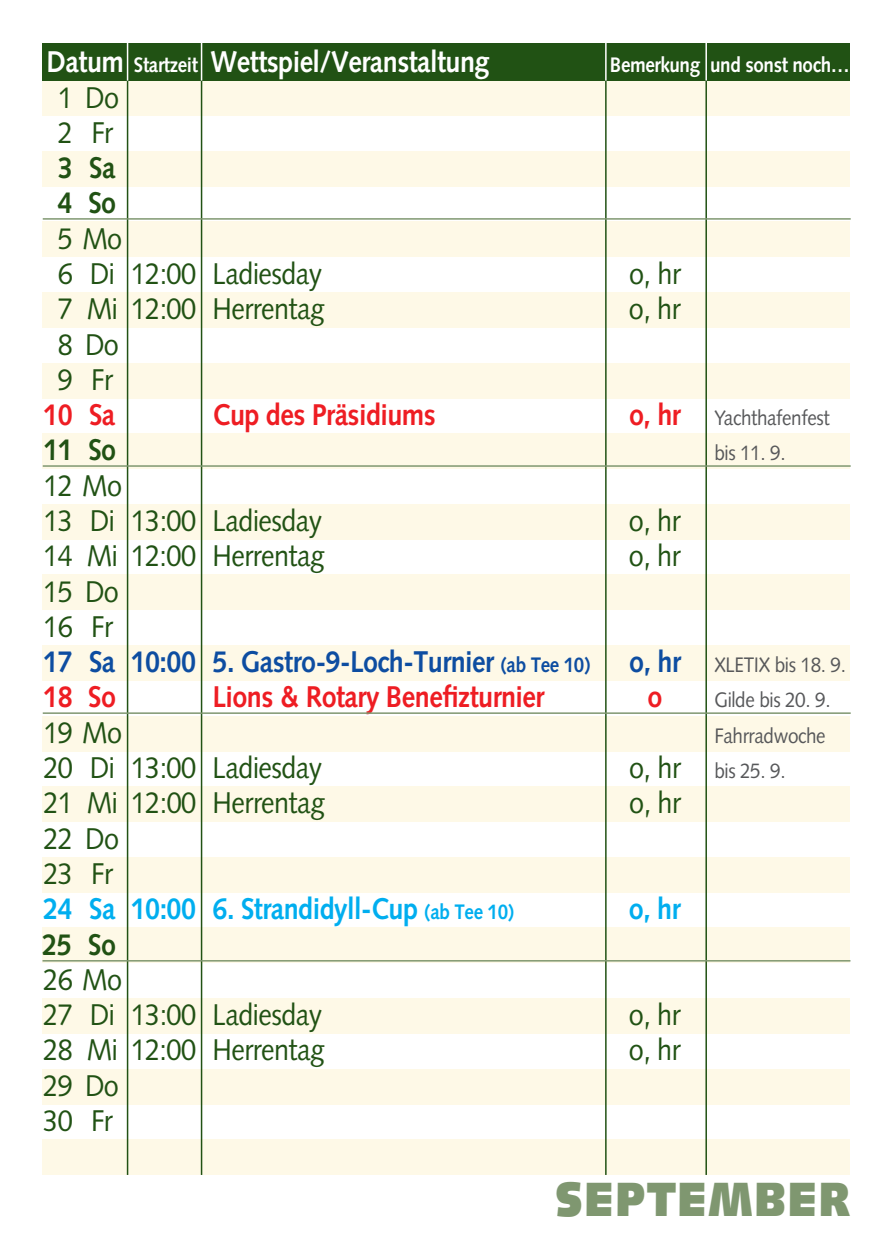
<style>
.page{position:relative;width:893px;height:1259px;background:#fff}
.page>*{position:absolute;margin:0;border:0;box-sizing:border-box;transform-origin:0 0}
.t1{font:900 48px "Syntax";letter-spacing:.055em;color:#7f9770;scale:.9 1}
.t2{font:30px/35.4px "Syntax";letter-spacing:-.02em;color:#215214;scale:.9 1}
.t3{font:700 30px "Syntax";letter-spacing:-.02em;color:#ee1d23;scale:.9 1}
.t4{font:700 30px/35.4px "Syntax";letter-spacing:-.02em;color:#0d4da1;scale:.9 1}
.t5{font:700 30px/35.4px "Syntax";letter-spacing:-.02em;color:#00aeef;scale:.9 1}
.t6{font:700 30px "Syntax";letter-spacing:-.02em;color:#fff;scale:.9 1}
.t7{font:700 30px/35.4px "Syntax";letter-spacing:-.02em;color:#215214;scale:.9 1}
.t8{font:21px "Syntax";letter-spacing:-.02em;color:#57585a;scale:.9 1}
.t9{font:700 21px "Syntax";letter-spacing:-.02em;color:#fff;scale:.9 1}
.s1{font-size:21px}
.s2{font-weight:700;font-size:30px;color:#ee1d23}
.s3{font-weight:400;color:#215214}
.s4{font-weight:700;font-size:30px;color:#0d4da1}
.s5{font-size:30px;color:#215214}
</style>
<div class="page">
<div style="left:43px;top:1139px;width:807px;height:36px;background:#fef9e7"></div>
<div style="left:43px;top:1069px;width:807px;height:35px;background:#fef9e7"></div>
<div style="left:43px;top:998px;width:807px;height:35px;background:#fef9e7"></div>
<div style="left:43px;top:928px;width:807px;height:35px;background:#fef9e7"></div>
<div style="left:43px;top:857px;width:807px;height:35px;background:#fef9e7"></div>
<div style="left:43px;top:786px;width:807px;height:36px;background:#fef9e7"></div>
<div style="left:43px;top:716px;width:807px;height:35px;background:#fef9e7"></div>
<div style="left:43px;top:645px;width:807px;height:35px;background:#fef9e7"></div>
<div style="left:43px;top:575px;width:807px;height:35px;background:#fef9e7"></div>
<div style="left:43px;top:504px;width:807px;height:35px;background:#fef9e7"></div>
<div style="left:43px;top:433px;width:807px;height:36px;background:#fef9e7"></div>
<div style="left:43px;top:363px;width:807px;height:35px;background:#fef9e7"></div>
<div style="left:43px;top:292px;width:807px;height:36px;background:#fef9e7"></div>
<div style="left:43px;top:222px;width:807px;height:35px;background:#fef9e7"></div>
<div style="left:43px;top:151px;width:807px;height:35px;background:#fef9e7"></div>
<div style="left:43px;top:81px;width:807px;height:35px;background:#fef9e7"></div>
<div style="left:43px;top:43px;width:807px;height:38px;background:#215214"></div>
<hr style="left:127px;top:49px;width:1px;height:1126px;background:#215214">
<hr style="left:201px;top:49px;width:1px;height:1126px;background:#215214">
<hr style="left:705px;top:49px;width:2px;height:1126px;background:#215214">
<hr style="left:605px;top:49px;width:2px;height:1126px;background:#215214">
<hr style="left:127px;top:41px;width:1px;height:40px;background:#fff">
<hr style="left:201px;top:41px;width:1px;height:40px;background:#fff">
<hr style="left:605px;top:41px;width:2px;height:40px;background:#fff">
<hr style="left:705px;top:41px;width:2px;height:40px;background:#fff">
<hr style="left:43px;top:218px;width:808px;height:2px;background:#7f9770">
<hr style="left:43px;top:465px;width:808px;height:2px;background:#7f9770">
<hr style="left:43px;top:712px;width:808px;height:2px;background:#7f9770">
<hr style="left:43px;top:960px;width:807px;height:1px;background:#7f9770">
<p class="t6" style="left:47px;top:45px;width:494px">Datum <span class="s1">Startzeit</span> Wettspiel/Veranstaltung</p>
<p class="t9" style="left:610px;top:53px;width:268px">Bemerkung und sonst noch…</p>
<p class="t2" style="left:58px;top:80px;width:70px">1 Do<br>2 Fr</p>
<p class="t7" style="left:58px;top:150px;width:67px">3 Sa<br>4 So</p>
<p class="t2" style="left:58px;top:221px;width:295px">5 Mo<br>6 Di 12:00 Ladiesday</p>
<p class="t2" style="left:629px;top:256px;width:59px">o, hr</p>
<p class="t2" style="left:58px;top:291px;width:298px">7 Mi 12:00 Herrentag</p>
<p class="t2" style="left:629px;top:291px;width:59px">o, hr</p>
<p class="t2" style="left:58px;top:326px;width:70px">8 Do<br>9 Fr</p>
<p class="t3" style="left:43px;top:397px;width:82px">10 Sa</p>
<p class="t3" style="left:213px;top:397px;width:250px">Cup des Präsidiums</p>
<p class="t8" style="left:629px;top:405px;width:224px"><span class="s2">o, hr</span> Yachthafenfest</p>
<p class="t7" style="left:43px;top:432px;width:83px">11 So</p>
<p class="t8" style="left:714px;top:441px;width:81px">bis 11. 9.</p>
<p class="t2" style="left:43px;top:468px;width:311px">12 Mo<br>13 Di 13:00 Ladiesday</p>
<p class="t2" style="left:629px;top:503px;width:59px">o, hr</p>
<p class="t2" style="left:43px;top:538px;width:314px">14 Mi 12:00 Herrentag</p>
<p class="t2" style="left:629px;top:538px;width:59px">o, hr</p>
<p class="t4" style="left:43px;top:574px;width:609px"><span class="s3">15 Do<br>16 Fr<br></span>17 Sa 10:00 5. Gastro-9-Loch-Turnier <span class="s1">(ab Tee 10)</span></p>
<p class="t8" style="left:629px;top:652px;width:242px"><span class="s4">o, hr</span> XLETIX bis 18. 9.</p>
<p class="t3" style="left:43px;top:680px;width:83px">18 So</p>
<p class="t3" style="left:213px;top:680px;width:370px">Lions &amp; Rotary Benefizturnier</p>
<p class="t3" style="left:648px;top:680px;width:18px">o</p>
<p class="t8" style="left:714px;top:688px;width:131px">Gilde bis 20. 9.</p>
<p class="t2" style="left:43px;top:715px;width:89px">19 Mo</p>
<p class="t8" style="left:714px;top:723px;width:125px">Fahrradwoche</p>
<p class="t2" style="left:43px;top:750px;width:311px">20 Di 13:00 Ladiesday</p>
<p class="t8" style="left:629px;top:758px;width:175px"><span class="s5">o, hr</span> bis 25. 9.</p>
<p class="t2" style="left:43px;top:785px;width:314px">21 Mi 12:00 Herrentag</p>
<p class="t2" style="left:629px;top:785px;width:59px">o, hr</p>
<p class="t5" style="left:43px;top:821px;width:525px"><span class="s3">22 Do<br>23 Fr<br></span>24 Sa 10:00 6. Strandidyll-Cup <span class="s1">(ab Tee 10)</span></p>
<p class="t5" style="left:629px;top:891px;width:59px">o, hr</p>
<p class="t7" style="left:43px;top:926px;width:83px">25 So</p>
<p class="t2" style="left:43px;top:962px;width:311px">26 Mo<br>27 Di 13:00 Ladiesday</p>
<p class="t2" style="left:629px;top:997px;width:59px">o, hr</p>
<p class="t2" style="left:43px;top:1032px;width:314px">28 Mi 12:00 Herrentag</p>
<p class="t2" style="left:629px;top:1032px;width:59px">o, hr</p>
<p class="t2" style="left:43px;top:1067px;width:86px">29 Do<br>30 Fr</p>
<h1 class="t1" style="left:556px;top:1171px;width:329px">SEPTEMBER</h1>
</div>
